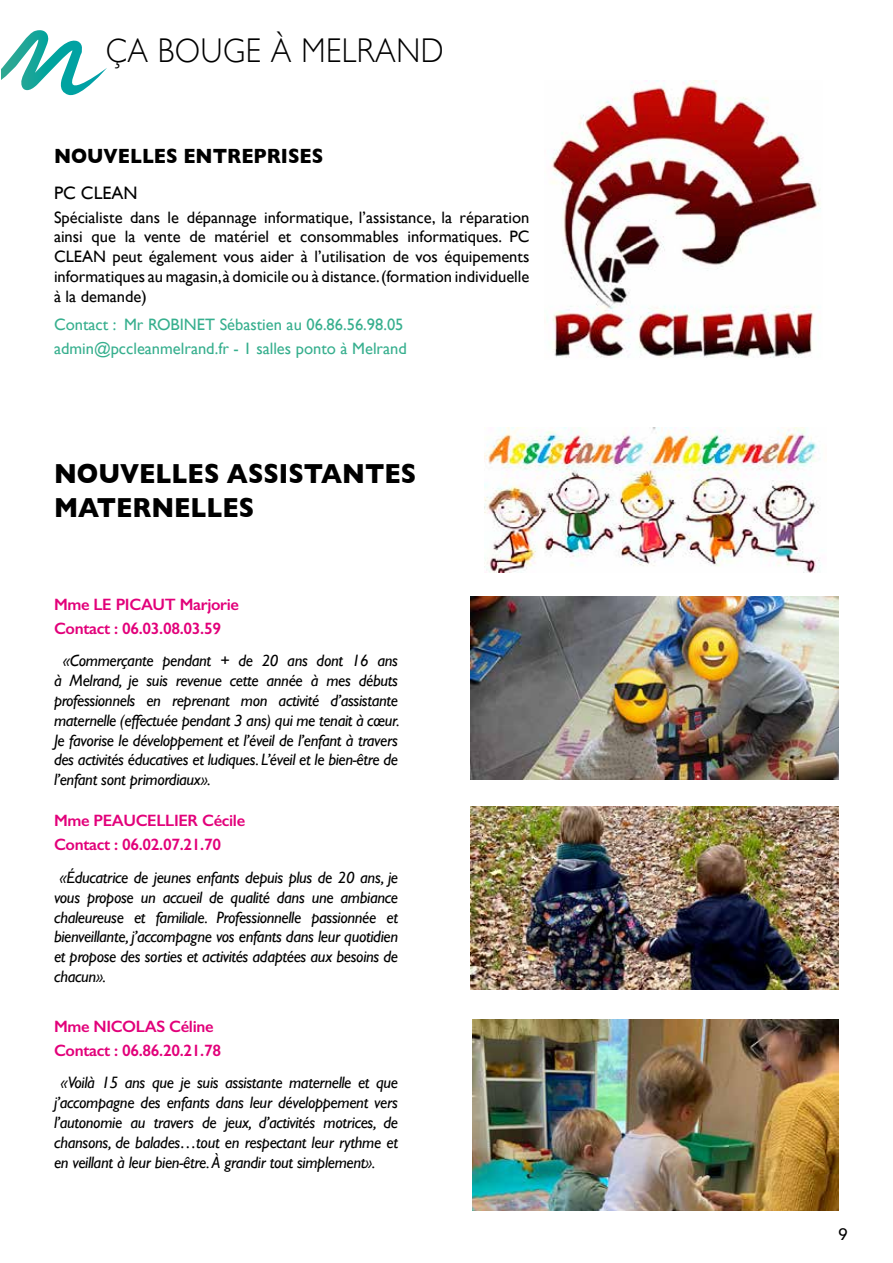
<style>
.page{position:relative;width:893px;height:1263px;background:#fff}
.page>*{position:absolute;margin:0;border:0;box-sizing:border-box;transform-origin:0 0}
.t1{font:300 34.35px "Gill Sans";letter-spacing:.02em;color:#000;scale:.9 1}
.t2{font:700 28.05px/33.8px "Gill Sans";color:#000;scale:.9 1}
.t3{font:700 21px "Gill Sans";color:#000;scale:.9 1}
.t4{font:18px "Gill Sans";color:#000}
.t5{font:italic 16.5px/19.8px "Gill Sans";letter-spacing:-.02em;color:#000;text-align:justify}
.t6{font:16.5px/19.8px "Gill Sans";color:#000;text-align:justify}
.t7{font:600 16.5px/24px "Gill Sans";letter-spacing:-.02em;color:#e2007a}
.t8{font:16.5px/24px "Gill Sans";color:#37af8e}
.t9{font:500 16.5px "Avenir";color:#000}
</style>
<div class="page">
<svg style="left:2px;top:30px;width:105px;height:66px"></svg>
<img style="left:470px;top:597px;width:369px;height:182px">
<img style="left:470px;top:807px;width:369px;height:182px">
<img style="left:472px;top:1020px;width:367px;height:191px">
<img style="left:547px;top:81px;width:274px;height:277px">
<img style="left:484px;top:427px;width:337px;height:146px">
<h1 class="t1" style="left:106px;top:24px;width:377px">ÇA BOUGE À MELRAND</h1>
<p class="t3" style="left:54px;top:139px;width:301px">NOUVELLES ENTREPRISES</p>
<p class="t4" style="left:54px;top:182px;width:85px">PC CLEAN</p>
<p class="t6" style="left:54px;top:207px;width:477px">Spécialiste dans le dépannage informatique, l’assistance, la réparation ainsi que la vente de matériel et consommables informatiques. PC CLEAN peut également vous aider à l’utilisation de vos équipements informatiques au magasin, à domicile ou à distance. (formation individuelle à la demande)</p>
<p class="t8" style="left:54px;top:312px;width:354px">Contact : Mr ROBINET Sébastien au 06.86.56.98.05 admin@pccleanmelrand.fr - 1 salles ponto à Melrand</p>
<h2 class="t2" style="left:54px;top:456px;width:404px">NOUVELLES ASSISTANTES<br>MATERNELLES</h2>
<p class="t7" style="left:54px;top:592px;width:187px">Mme LE PICAUT Marjorie<br>Contact : 06.03.08.03.59</p>
<p class="t5" style="left:54px;top:651px;width:347px;text-indent:9px">«Commerçante pendant + de 20 ans dont 16 ans à Melrand, je suis revenue cette année à mes débuts professionnels en reprenant mon activité d’assistante maternelle (effectuée pendant 3 ans) qui me tenait à cœur.<br>Je favorise le développement et l’éveil de l’enfant à travers des activités éducatives et ludiques. L’éveil et le bien-être de l’enfant sont primordiaux».</p>
<p class="t7" style="left:54px;top:809px;width:193px">Mme PEAUCELLIER Cécile<br>Contact : 06.02.07.21.70</p>
<p class="t5" style="left:54px;top:867px;width:346px;text-indent:6px">«Éducatrice de jeunes enfants depuis plus de 20 ans, je vous propose un accueil de qualité dans une ambiance chaleureuse et familiale. Professionnelle passionnée et bienveillante, j’accompagne vos enfants dans leur quotidien et propose des sorties et activités adaptées aux besoins de chacun».</p>
<p class="t7" style="left:54px;top:1014px;width:169px">Mme NICOLAS Céline<br>Contact : 06.86.20.21.78</p>
<p class="t5" style="left:54px;top:1073px;width:346px;text-indent:7px">«Voilà 15 ans que je suis assistante maternelle et que j’accompagne des enfants dans leur développement vers l’autonomie au travers de jeux, d’activités motrices, de chansons, de balades…tout en respectant leur rythme et en veillant à leur bien-être. À grandir tout simplement».</p>
<p class="t9" style="left:838px;top:1220px;width:11px">9</p>
</div>
